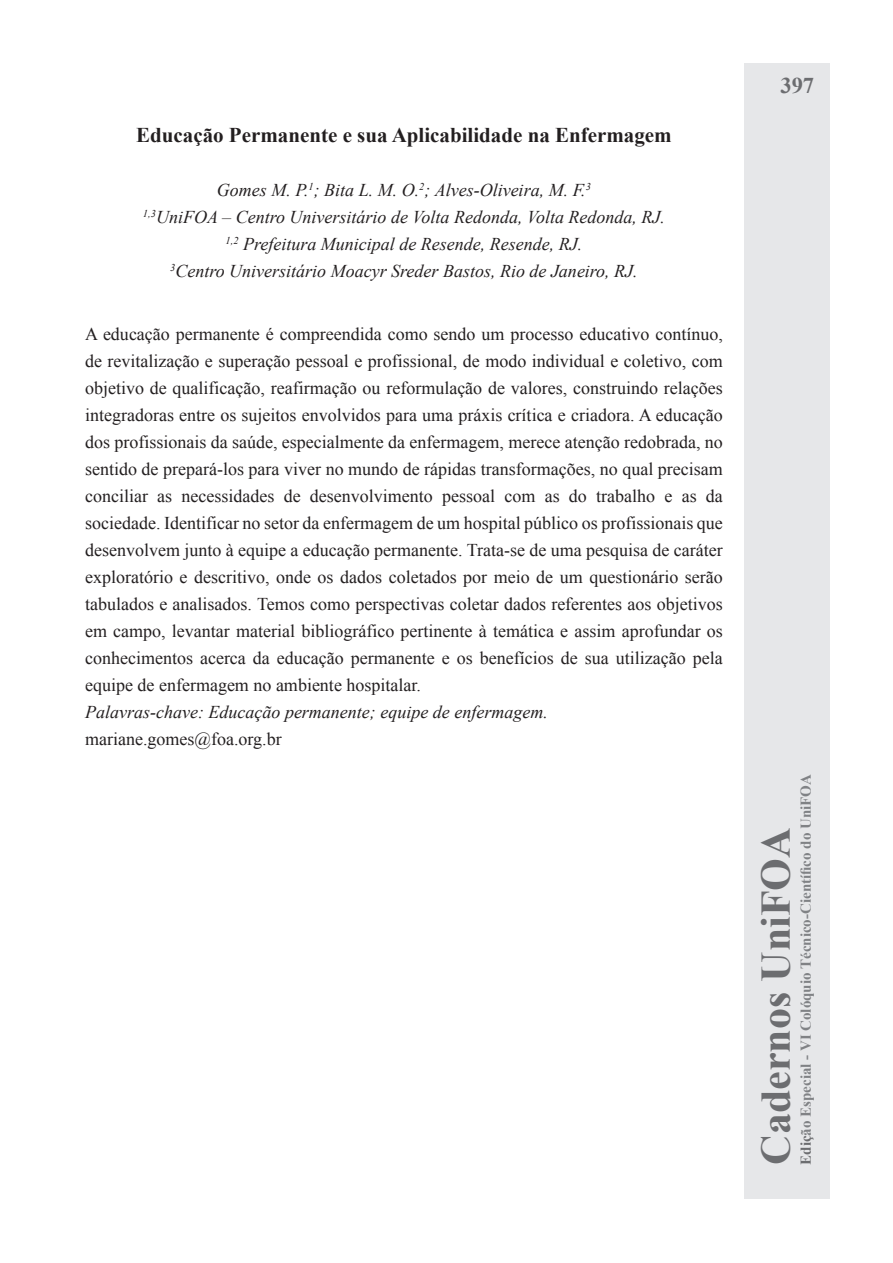
<style>
.page{position:relative;width:893px;height:1263px;background:#fff}
.page>*{position:absolute;margin:0;border:0;box-sizing:border-box;transform-origin:0 0}
.t1{font:700 42px "Times New Roman";color:#6c6d70}
.t2{font:700 22.5px "Times New Roman";color:#6c6d70}
.t3{font:700 21px "Times New Roman";color:#231f20}
.t4{font:18px/27px "Times New Roman";color:#231f20;text-align:justify}
.t5{font:italic 18px/27px "Times New Roman";color:#231f20;text-align:center}
.t6{font:700 15px "Times New Roman";color:#808285}
.s1{color:#6c6d70}
</style>
<div class="page">
<div style="left:744px;top:64px;width:85px;height:1135px;background:#e6e7e9"></div>
<p class="t3" style="left:136px;top:120px;width:537px">Educação Permanente e sua Aplicabilidade na Enfermagem</p>
<p class="t5" style="left:143px;top:176px;width:524px">Gomes M. P.<sup>1</sup>; Bita L. M. O.<sup>2</sup>; Alves-Oliveira, M. F.<sup>3<br>1,3</sup>UniFOA – Centro Universitário de Volta Redonda, Volta Redonda, RJ.<br><sup>1,2</sup> Prefeitura Municipal de Resende, Resende, RJ.<br><sup>3</sup>Centro Universitário Moacyr Sreder Bastos, Rio de Janeiro, RJ.</p>
<p class="t4" style="left:85px;top:320px;width:639px">A educação permanente é compreendida como sendo um processo educativo contínuo, de revitalização e superação pessoal e profissional, de modo individual e coletivo, com objetivo de qualificação, reafirmação ou reformulação de valores, construindo relações integradoras entre os sujeitos envolvidos para uma práxis crítica e criadora. A educação dos profissionais da saúde, especialmente da enfermagem, merece atenção redobrada, no sentido de prepará-los para viver no mundo de rápidas transformações, no qual precisam conciliar as necessidades de desenvolvimento pessoal com as do trabalho e as da sociedade. Identificar no setor da enfermagem de um hospital público os profissionais que desenvolvem junto à equipe a educação permanente. Trata-se de uma pesquisa de caráter exploratório e descritivo, onde os dados coletados por meio de um questionário serão tabulados e analisados. Temos como perspectivas coletar dados referentes aos objetivos em campo, levantar material bibliográfico pertinente à temática e assim aprofundar os conhecimentos acerca da educação permanente e os benefícios de sua utilização pela equipe de enfermagem no ambiente hospitalar.</p>
<p class="t5" style="left:85px;top:698px;width:464px">Palavras-chave: Educação permanente; equipe de enfermagem.</p>
<p class="t4" style="left:85px;top:725px;width:198px">mariane.gomes@foa.org.br</p>
<p class="t2" style="left:780px;top:70px;width:35px">397</p>
<h1 class="t1" style="left:747px;top:1165px;width:339px;rotate:-90deg">Cadernos UniFOA</h1>
<p class="t6" style="left:795px;top:1165px;width:392px;rotate:-90deg"><span class="s1">Ediç</span>ão Especial - VI Colóquio Técnico-Científico do UniFOA</p>
</div>
